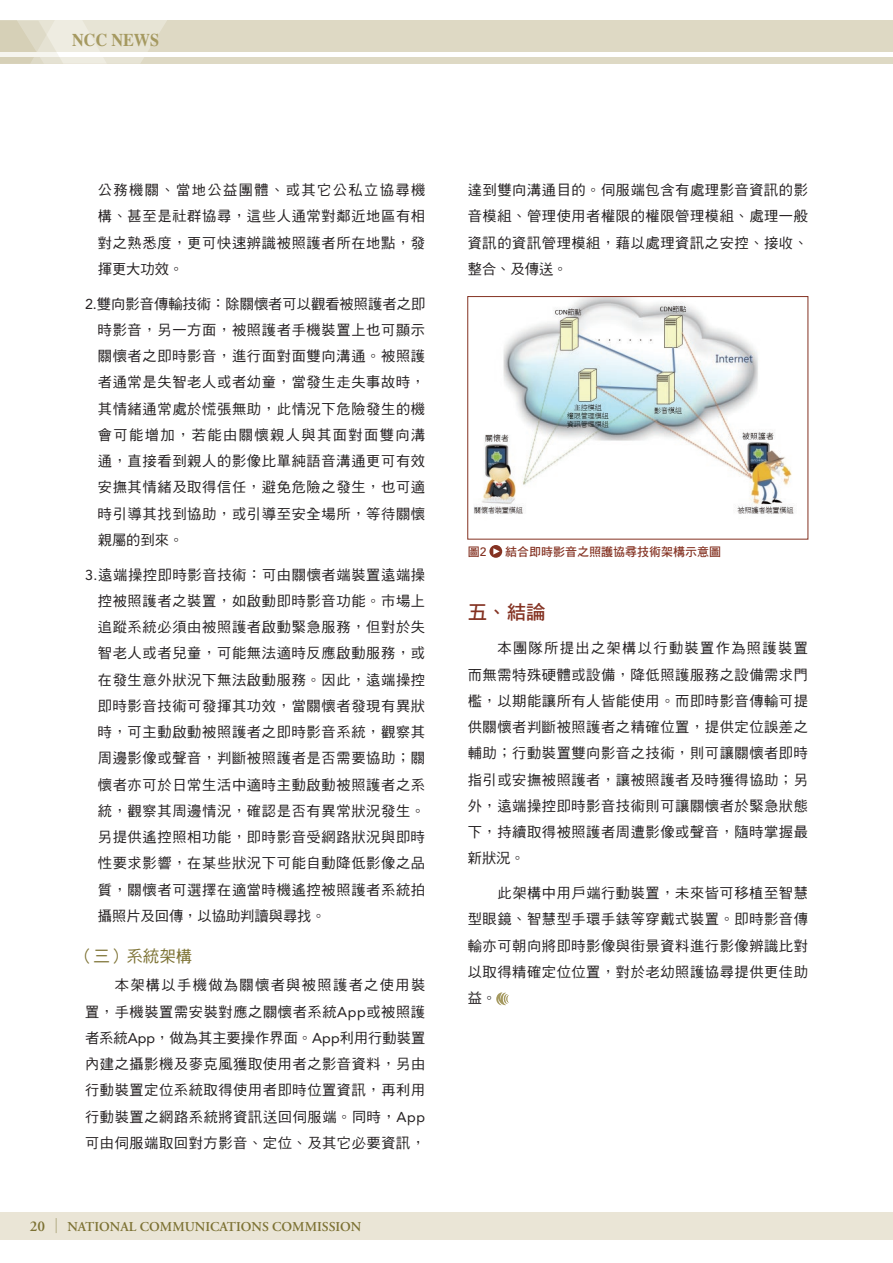
<style>
.page{position:relative;width:893px;height:1263px;background:#fff}
.page>*{position:absolute;margin:0;border:0;box-sizing:border-box;transform-origin:0 0}
.t1{font:19.5px "DF Hei Std W7";color:#843222}
.t2{font:700 18px "Times";color:#a59960;scale:.9 1}
.t3{font:16.5px "DF Hei Std W5";color:#7d7234}
.t4{font:14.25px/26.2px "DF Hei Std W5";letter-spacing:.04em;color:#231f20;text-align:justify}
.t5{font:600 13.5px "Adobe Garamond Pro";color:#7d7234}
.t6{font:12px "DF Hei Std W7";color:#843222}
.s1{font-family:"Avenir LT Std"}
.s2{font-size:15px}
.s3{font-family:"DF Ming Std W7";font-weight:400;font-size:15px}
.s4{font-family:"Avenir LT Std";font-weight:500}
</style>
<div class="page">
<div style="left:0;top:21px;width:893px;height:43px;background:#ded9c4"></div>
<div style="left:0;top:52px;width:893px;height:5px;background:#fff"></div>
<svg style="left:0;top:20px;width:190px;height:44px"></svg>
<div style="left:0;top:1212px;width:893px;height:27px;background:#eae5d6"></div>
<img style="left:474px;top:298px;width:320px;height:216px">
<svg style="left:489px;top:545px;width:13px;height:13px"></svg>
<svg style="left:496px;top:992px;width:13px;height:13px"></svg>
<p class="t2" style="left:72px;top:22px;width:98px">NCC NEWS</p>
<p class="t4" style="left:98px;top:177px;width:329px">公務機關、當地公益團體、或其它公私立協尋機構、甚至是社群協尋，這些人通常對鄰近地區有相對之熟悉度，更可快速辨識被照護者所在地點，發揮更大功效。</p>
<p class="t4" style="left:98px;top:290px;width:329px;text-indent:-13px"><span class="s1">2.</span>雙向影音傳輸技術：除關懷者可以觀看被照護者之即時影音，另一方面，被照護者手機裝置上也可顯示關懷者之即時影音，進行面對面雙向溝通。被照護者通常是失智老人或者幼童，當發生走失事故時，其情緒通常處於慌張無助，此情況下危險發生的機會可能增加，若能由關懷親人與其面對面雙向溝通，直接看到親人的影像比單純語音溝通更可有效安撫其情緒及取得信任，避免危險之發生，也可適時引導其找到協助，或引導至安全場所，等待關懷親屬的到來。</p>
<p class="t4" style="left:98px;top:561px;width:329px;text-indent:-13px"><span class="s1">3.</span>遠端操控即時影音技術：可由關懷者端裝置遠端操控被照護者之裝置，如啟動即時影音功能。市場上追蹤系統必須由被照護者啟動緊急服務，但對於失智老人或者兒童，可能無法適時反應啟動服務，或在發生意外狀況下無法啟動服務。因此，遠端操控即時影音技術可發揮其功效，當關懷者發現有異狀時，可主動啟動被照護者之即時影音系統，觀察其周邊影像或聲音，判斷被照護者是否需要協助；關懷者亦可於日常生活中適時主動啟動被照護者之系統，觀察其周邊情況，確認是否有異常狀況發生。另提供遙控照相功能，即時影音受網路狀況與即時性要求影響，在某些狀況下可能自動降低影像之品質，關懷者可選擇在適當時機遙控被照護者系統拍攝照片及回傳，以協助判讀與尋找。</p>
<p class="t3" style="left:77px;top:947px;width:117px">（三）系統架構</p>
<p class="t4" style="left:85px;top:972px;width:342px;text-indent:30px">本架構以手機做為關懷者與被照護者之使用裝置，手機裝置需安裝對應之關懷者系統<span class="s1">App</span>或被照護者系統<span class="s1">App</span>，做為其主要操作界面。<span class="s1">App</span>利用行動裝置內建之攝影機及麥克風獲取使用者之影音資料，另由行動裝置定位系統取得使用者即時位置資訊，再利用行動裝置之網路系統將資訊送回伺服端。同時，<span class="s1">App</span>可由伺服端取回對方影音、定位、及其它必要資訊，</p>
<p class="t5" style="left:30px;top:1219px;width:333px"><span class="s2">20</span> <span class="s3">│</span> NATIONAL COMMUNICATIONS COMMISSION</p>
<p class="t4" style="left:468px;top:177px;width:342px">達到雙向溝通目的。伺服端包含有處理影音資訊的影音模組、管理使用者權限的權限管理模組、處理一般資訊的資訊管理模組，藉以處理資訊之安控、接收、整合、及傳送。</p>
<p class="t6" style="left:468px;top:545px;width:20px">圖<span class="s4">2</span></p>
<p class="t6" style="left:505px;top:545px;width:217px">結合即時影音之照護協尋技術架構示意圖</p>
<h1 class="t1" style="left:468px;top:601px;width:79px">五、結論</h1>
<p class="t4" style="left:468px;top:635px;width:342px;text-indent:30px">本團隊所提出之架構以行動裝置作為照護裝置而無需特殊硬體或設備，降低照護服務之設備需求門檻，以期能讓所有人皆能使用。而即時影音傳輸可提供關懷者判斷被照護者之精確位置，提供定位誤差之輔助；行動裝置雙向影音之技術，則可讓關懷者即時指引或安撫被照護者，讓被照護者及時獲得協助；另外，遠端操控即時影音技術則可讓關懷者於緊急狀態下，持續取得被照護者周遭影像或聲音，隨時掌握最新狀況。</p>
<p class="t4" style="left:468px;top:880px;width:342px;text-indent:30px">此架構中用戶端行動裝置，未來皆可移植至智慧型眼鏡、智慧型手環手錶等穿戴式裝置。即時影音傳輸亦可朝向將即時影像與街景資料進行影像辨識比對以取得精確定位位置，對於老幼照護協尋提供更佳助益。</p>
</div>
